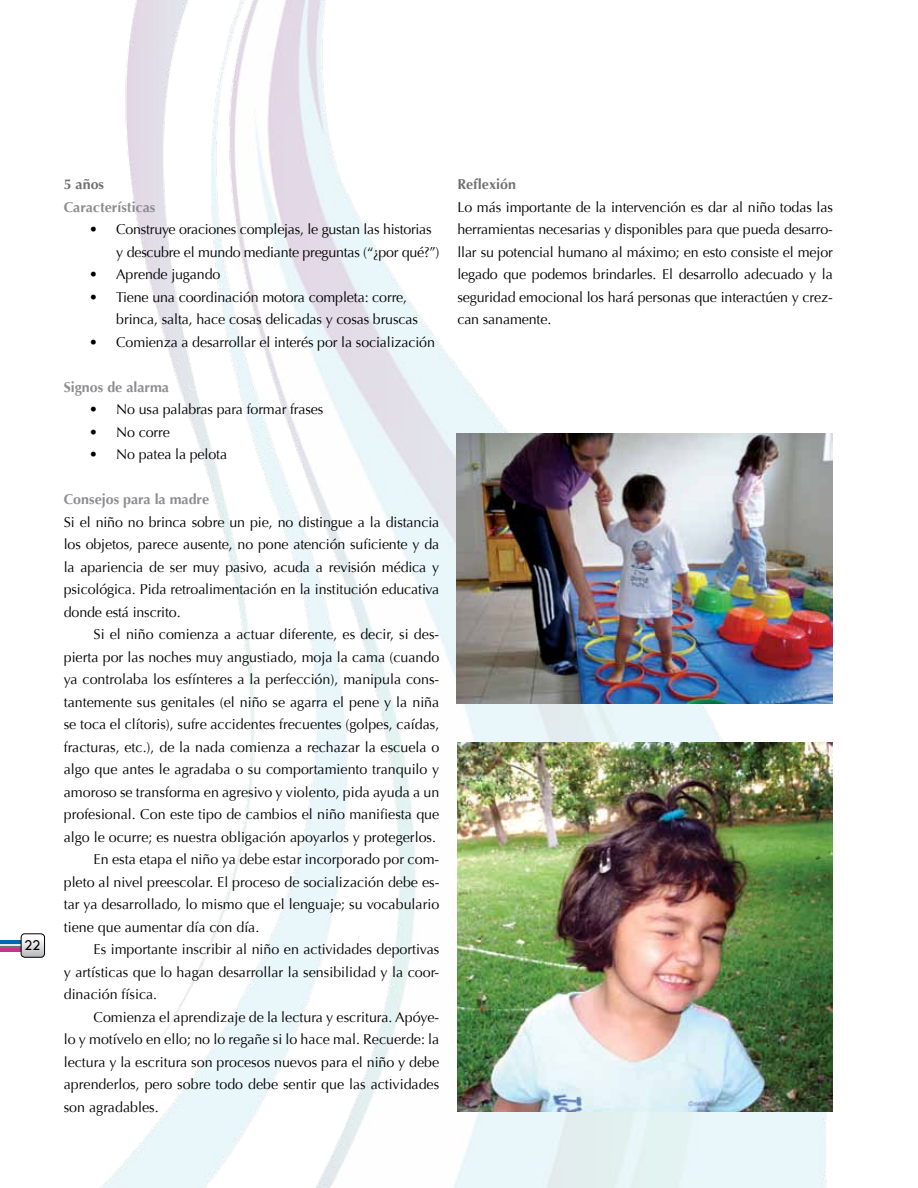
<style>
.page{position:relative;width:918px;height:1188px;background:#fff}
.page>*{position:absolute;margin:0;border:0;box-sizing:border-box;transform-origin:0 0}
.t1{font:15.3px "Tw Cen";color:#000}
.t2{font:14.25px/22.5px "Optima";color:#000;text-align:justify}
.t3{font:14.25px/22.5px "Optima";letter-spacing:-.02em;color:#000}
.t4{font:700 14.25px "Optima";color:#8d8c8f}
.t5{font:700 14.25px "Optima";color:#717073}
</style>
<div class="page">
<hr style="left:0;top:940px;width:23px;height:4px;background:#0067b1">
<hr style="left:0;top:946px;width:23px;height:2px;background:#717073">
<hr style="left:0;top:948px;width:23px;height:3px;background:#ca3092">
<hr style="left:0;top:944px;width:23px;height:2px;background:#e6e7e8">
<svg style="left:21px;top:934px;width:24px;height:23px"></svg>
<div style="left:21px;top:933px;width:24px;height:25px;border:1px solid #000;border-radius:4px"></div>
<img style="left:100px;top:0;width:733px;height:1188px">
<img style="left:457px;top:433px;width:376px;height:270px">
<img style="left:457px;top:743px;width:376px;height:368px">
<p class="t1" style="left:24px;top:936px;width:18px">22</p>
<p class="t5" style="left:64px;top:176px;width:42px">5 años</p>
<p class="t4" style="left:64px;top:198px;width:93px">Características</p>
<p class="t3" style="left:116px;top:218px;width:325px;text-indent:-27px">• Construye oraciones complejas, le gustan las historias y descubre el mundo mediante preguntas (“¿por qué?”)</p>
<p class="t2" style="left:89px;top:263px;width:133px">• Aprende jugando</p>
<p class="t2" style="left:116px;top:286px;width:303px;text-indent:-27px">• Tiene una coordinación motora completa: corre, brinca, salta, hace cosas delicadas y cosas bruscas</p>
<p class="t2" style="left:89px;top:331px;width:347px">• Comienza a desarrollar el interés por la socialización</p>
<p class="t4" style="left:64px;top:378px;width:107px">Signos de alarma</p>
<p class="t2" style="left:89px;top:398px;width:235px">• No usa palabras para formar frases</p>
<p class="t2" style="left:89px;top:421px;width:82px">• No corre</p>
<p class="t2" style="left:89px;top:443px;width:139px">• No patea la pelota</p>
<p class="t4" style="left:64px;top:491px;width:147px">Consejos para la madre</p>
<p class="t2" style="left:64px;top:511px;width:377px">Si el niño no brinca sobre un pie, no distingue a la distancia los objetos, parece ausente, no pone atención suficiente y da la apariencia de ser muy pasivo, acuda a revisión médica y psicológica. Pida retroalimentación en la institución educativa donde está inscrito.</p>
<p class="t2" style="left:94px;top:623px;width:347px">Si el niño comienza a actuar diferente, es decir, si des-</p>
<p class="t2" style="left:64px;top:646px;width:377px">pierta por las noches muy angustiado, moja la cama (cuando</p>
<p class="t2" style="left:64px;top:668px;width:377px">ya controlaba los esfínteres a la perfección), manipula cons-</p>
<p class="t2" style="left:64px;top:691px;width:377px">tantemente sus genitales (el niño se agarra el pene y la niña</p>
<p class="t2" style="left:64px;top:713px;width:377px">se toca el clítoris), sufre accidentes frecuentes (golpes, caídas,</p>
<p class="t2" style="left:64px;top:736px;width:377px">fracturas, etc.), de la nada comienza a rechazar la escuela o</p>
<p class="t2" style="left:64px;top:758px;width:377px">algo que antes le agradaba o su comportamiento tranquilo y</p>
<p class="t2" style="left:64px;top:781px;width:377px">amoroso se transforma en agresivo y violento, pida ayuda a un</p>
<p class="t2" style="left:64px;top:803px;width:377px">profesional. Con este tipo de cambios el niño manifiesta que</p>
<p class="t2" style="left:64px;top:826px;width:374px">algo le ocurre; es nuestra obligación apoyarlos y protegerlos.</p>
<p class="t2" style="left:94px;top:848px;width:347px">En esta etapa el niño ya debe estar incorporado por com-</p>
<p class="t2" style="left:64px;top:871px;width:377px">pleto al nivel preescolar. El proceso de socialización debe es-</p>
<p class="t2" style="left:64px;top:893px;width:377px">tar ya desarrollado, lo mismo que el lenguaje; su vocabulario</p>
<p class="t2" style="left:64px;top:916px;width:197px">tiene que aumentar día con día.</p>
<p class="t2" style="left:94px;top:938px;width:347px">Es importante inscribir al niño en actividades deportivas</p>
<p class="t2" style="left:64px;top:961px;width:377px">y artísticas que lo hagan desarrollar la sensibilidad y la coor-</p>
<p class="t2" style="left:64px;top:983px;width:95px">dinación física.</p>
<p class="t2" style="left:94px;top:1006px;width:347px">Comienza el aprendizaje de la lectura y escritura. Apóye-</p>
<p class="t2" style="left:64px;top:1028px;width:377px">lo y motívelo en ello; no lo regañe si lo hace mal. Recuerde: la</p>
<p class="t2" style="left:64px;top:1051px;width:377px">lectura y la escritura son procesos nuevos para el niño y debe</p>
<p class="t2" style="left:64px;top:1073px;width:377px">aprenderlos, pero sobre todo debe sentir que las actividades</p>
<p class="t2" style="left:64px;top:1096px;width:96px">son agradables.</p>
<p class="t5" style="left:457px;top:176px;width:60px">Reflexión</p>
<p class="t2" style="left:457px;top:196px;width:377px">Lo más importante de la intervención es dar al niño todas las herramientas necesarias y disponibles para que pueda desarro&shy;llar su potencial humano al máximo; en esto consiste el mejor legado que podemos brindarles. El desarrollo adecuado y la seguridad emocional los hará personas que interactúen y crez&shy;can sanamente.</p>
</div>
